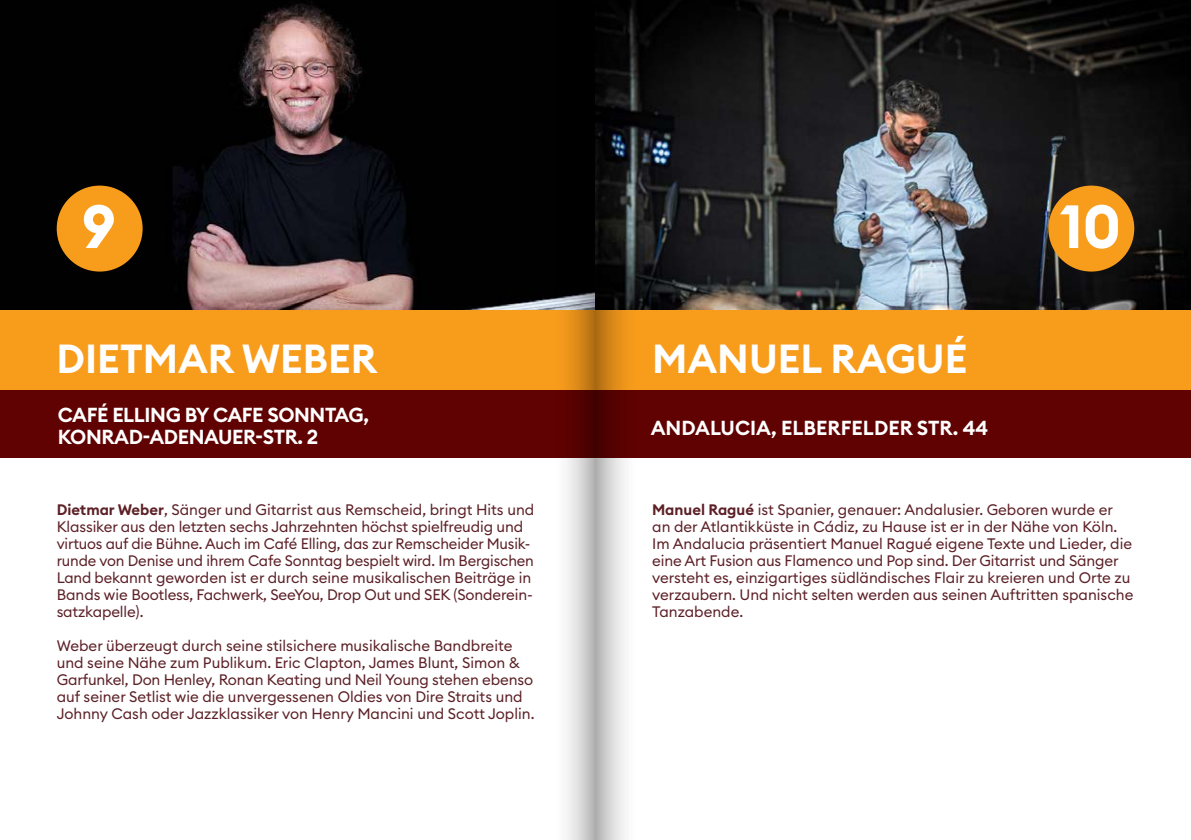
<style>
.page{position:relative;width:1191px;height:840px;background:#fff}
.page>*{position:absolute;margin:0;border:0;box-sizing:border-box;transform-origin:0 0}
.t1{font:700 60px "Euclid Circular B";color:#fff}
.t2{font:600 40px "Euclid Circular B";color:#fff}
.t3{font:600 20px/22px "Euclid Circular B";letter-spacing:-.02em;color:#fff}
.t4{font:600 20px "Euclid Circular B";color:#fff}
.Absatzformat_1{font:15px/17px "Euclid Circular B";color:#5c2026}
.s1{font-weight:600}
</style>
<div class="page">
<img style="left:0;top:0;width:551px;height:310px">
<svg style="left:639px;top:0;width:552px;height:310px;background:#2c2e30"></svg>
<div style="left:0;top:338px;width:1191px;height:120px;background:#600202"></div>
<div style="left:1048px;top:185px;width:86px;height:86px;background:#f89c1c;border-radius:50%"></div>
<div style="left:57px;top:185px;width:86px;height:86px;background:#f89c1c;border-radius:50%"></div>
<div style="left:0;top:310px;width:1191px;height:79px;background:#f89c1c"></div>
<svg style="left:595px;top:0;width:44px;height:839px"></svg>
<svg style="left:551px;top:0;width:44px;height:839px"></svg>
<p class="t1" style="left:82px;top:188px;width:36px">9</p>
<p class="t1" style="left:1060px;top:188px;width:62px">10</p>
<p class="t2" style="left:57px;top:332px;width:322px">DIETMAR WEBER</p>
<p class="t3" style="left:58px;top:403px;width:312px">CAFÉ ELLING BY CAFE SONNTAG,<br>KONRAD-ADENAUER-STR. 2</p>
<p class="Absatzformat_1" style="left:57px;top:500px;width:479px"><span class="s1">Dietmar Weber</span>, Sänger und Gitarrist aus Remscheid, bringt Hits und Klassiker aus den letzten sechs Jahrzehnten höchst spielfreudig und virtuos auf die Bühne. Auch im Café Elling, das zur Remscheider Musik&shy;runde von Denise und ihrem Cafe Sonntag bespielt wird. Im Bergischen Land bekannt geworden ist er durch seine musikalischen Beiträge in Bands wie Bootless, Fachwerk, SeeYou, Drop Out und SEK (Sonderein&shy;satzkapelle).</p>
<p class="Absatzformat_1" style="left:57px;top:636px;width:479px">Weber überzeugt durch seine stilsichere musikalische Bandbreite und seine Nähe zum Publikum. Eric Clapton, James Blunt, Simon &amp; Garfunkel, Don Henley, Ronan Keating und Neil Young stehen ebenso auf seiner Setlist wie die unvergessenen Oldies von Dire Straits und Johnny Cash oder Jazzklassiker von Henry Mancini und Scott Joplin.</p>
<p class="t2" style="left:652px;top:332px;width:317px">MANUEL RAGUÉ</p>
<p class="t4" style="left:651px;top:415px;width:339px">ANDALUCIA, ELBERFELDER STR. 44</p>
<p class="Absatzformat_1" style="left:652px;top:500px;width:483px"><span class="s1">Manuel Ragué</span> ist Spanier, genauer: Andalusier. Geboren wurde er an der Atlantikküste in Cádiz, zu Hause ist er in der Nähe von Köln.<br>Im Andalucia präsentiert Manuel Ragué eigene Texte und Lieder, die eine Art Fusion aus Flamenco und Pop sind. Der Gitarrist und Sänger versteht es, einzigartiges südländisches Flair zu kreieren und Orte zu verzaubern. Und nicht selten werden aus seinen Auftritten spanische Tanzabende.</p>
</div>
